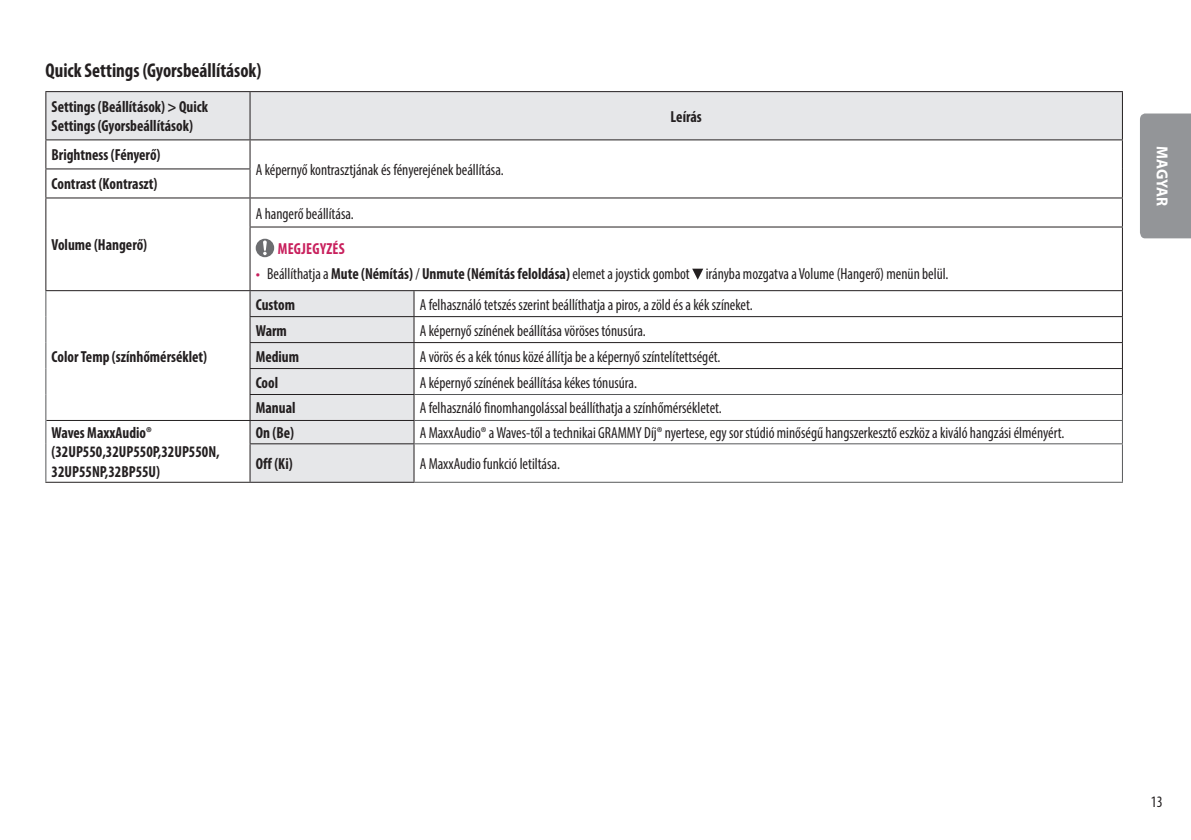
<style>
.page{position:relative;width:1191px;height:840px;background:#fff}
.page>*{position:absolute;margin:0;border:0;box-sizing:border-box;transform-origin:0 0}
.Title3{font:700 condensed 20px "Myriad Pro";color:#231f20;scale:.95 1}
.Body{font:condensed 16px "Myriad Pro";color:#231f20;scale:.95 1}
.Body-2{font:700 condensed 16px/19.2px "Myriad Pro";color:#231f20;scale:.95 1}
.Body_Bold{font:700 condensed 16px/19.2px "Myriad Pro";color:#231f20;scale:.95 1}
.Warning{font:700 condensed 16px "Myriad Pro";letter-spacing:.02em;color:#c8205d;scale:.95 1}
.t1{font:700 16px "Myriad Pro";letter-spacing:-.005em;color:#fff;scale:.95 1}
.Body_Bold_Center{font:700 condensed 16px "Myriad Pro";color:#231f20;scale:.95 1}
.s1{font-family:"LG Smart";font-stretch:normal;color:#c8205d}
.s2{font-weight:700}
</style>
<div class="page">
<div style="left:1140px;top:113px;width:51px;height:125px;background:#939598"></div>
<svg style="left:46px;top:92px;width:1076px;height:389px"></svg>
<hr style="left:414px;top:316px;width:709px;height:1px;background:#231f20">
<hr style="left:414px;top:342px;width:709px;height:1px;background:#231f20">
<hr style="left:414px;top:368px;width:709px;height:1px;background:#231f20">
<hr style="left:414px;top:290px;width:709px;height:1px;background:#231f20">
<hr style="left:414px;top:394px;width:709px;height:1px;background:#57585a">
<hr style="left:414px;top:419px;width:709px;height:1px;background:#57585a">
<svg style="left:1122px;top:291px;width:1px;height:152px"></svg>
<hr style="left:1122px;top:444px;width:1px;height:37px;background:#57585a">
<hr style="left:250px;top:139px;width:164px;height:1px;background:#231f20">
<hr style="left:414px;top:139px;width:709px;height:1px;background:#231f20">
<hr style="left:414px;top:443px;width:709px;height:1px;background:#57585a">
<hr style="left:414px;top:481px;width:709px;height:1px;background:#57585a">
<hr style="left:250px;top:290px;width:164px;height:1px;background:#231f20">
<hr style="left:249px;top:316px;width:165px;height:1px;background:#231f20">
<hr style="left:249px;top:342px;width:165px;height:1px;background:#231f20">
<hr style="left:249px;top:368px;width:165px;height:1px;background:#231f20">
<hr style="left:249px;top:394px;width:165px;height:1px;background:#231f20">
<hr style="left:250px;top:419px;width:164px;height:1px;background:#231f20">
<svg style="left:249px;top:291px;width:1px;height:152px"></svg>
<hr style="left:249px;top:443px;width:165px;height:1px;background:#231f20">
<hr style="left:249px;top:444px;width:1px;height:37px;background:#231f20">
<hr style="left:413px;top:444px;width:1px;height:37px;background:#231f20">
<hr style="left:250px;top:481px;width:164px;height:1px;background:#231f20">
<svg style="left:413px;top:291px;width:1px;height:152px"></svg>
<hr style="left:45px;top:290px;width:205px;height:1px;background:#231f20">
<hr style="left:46px;top:419px;width:204px;height:1px;background:#231f20">
<hr style="left:45px;top:481px;width:205px;height:1px;background:#231f20">
<svg style="left:45px;top:291px;width:1px;height:152px"></svg>
<hr style="left:45px;top:443px;width:1px;height:38px;background:#57585a">
<hr style="left:45px;top:91px;width:205px;height:1px;background:#231f20">
<hr style="left:45px;top:92px;width:1px;height:47px;background:#231f20">
<hr style="left:250px;top:91px;width:164px;height:1px;background:#231f20">
<hr style="left:249px;top:92px;width:1px;height:47px;background:#231f20">
<hr style="left:414px;top:91px;width:709px;height:1px;background:#231f20">
<hr style="left:1122px;top:92px;width:1px;height:47px;background:#231f20">
<hr style="left:45px;top:139px;width:205px;height:1px;background:#231f20">
<hr style="left:45px;top:168px;width:205px;height:1px;background:#231f20">
<hr style="left:45px;top:197px;width:205px;height:1px;background:#231f20">
<svg style="left:45px;top:140px;width:1px;height:87px"></svg>
<hr style="left:250px;top:197px;width:164px;height:1px;background:#231f20">
<svg style="left:249px;top:140px;width:1px;height:86px"></svg>
<hr style="left:414px;top:197px;width:709px;height:1px;background:#231f20">
<svg style="left:1122px;top:140px;width:1px;height:86px"></svg>
<hr style="left:45px;top:227px;width:1px;height:63px;background:#231f20">
<hr style="left:249px;top:226px;width:165px;height:1px;background:#231f20">
<hr style="left:249px;top:227px;width:1px;height:63px;background:#231f20">
<hr style="left:414px;top:226px;width:709px;height:1px;background:#231f20">
<hr style="left:1122px;top:227px;width:1px;height:63px;background:#231f20">
<svg style="left:256px;top:238px;width:18px;height:19px"></svg>
<svg style="left:692px;top:268px;width:11px;height:11px"></svg>
<p class="Title3" style="left:45px;top:58px;width:229px">Quick Settings (Gyorsbeállítások)</p>
<p class="Body_Bold" style="left:52px;top:97px;width:166px">Settings (Beállítások) &gt; Quick<br>Settings (Gyorsbeállítások)</p>
<p class="Body_Bold_Center" style="left:670px;top:106px;width:34px">Leírás</p>
<p class="Body_Bold" style="left:52px;top:145px;width:116px">Brightness (Fényerő)</p>
<p class="Body" style="left:256px;top:160px;width:263px">A képernyő kontrasztjának és fényerejének beállítása.</p>
<p class="Body_Bold" style="left:52px;top:174px;width:113px">Contrast (Kontraszt)</p>
<p class="Body_Bold" style="left:52px;top:235px;width:102px">Volume (Hangerő)</p>
<p class="Body-2" style="left:52px;top:346px;width:165px">Color Temp (színhőmérséklet)</p>
<p class="Body" style="left:256px;top:203px;width:105px">A hangerő beállítása.</p>
<p class="Warning" style="left:278px;top:238px;width:72px">MEGJEGYZÉS</p>
<p class="Body" style="left:256px;top:264px;width:730px"><span class="s1">•</span> Beállíthatja a <span class="s2">Mute (Némítás)</span> / <span class="s2">Unmute (Némítás feloldása)</span> elemet a joystick gombot irányba mozgatva a Volume (Hangerő) menün belül.</p>
<p class="Body-2" style="left:256px;top:294px;width:43px">Custom</p>
<p class="Body" style="left:420px;top:294px;width:352px">A felhasználó tetszés szerint beállíthatja a piros, a zöld és a kék színeket.</p>
<p class="Body-2" style="left:256px;top:320px;width:34px">Warm</p>
<p class="Body" style="left:420px;top:320px;width:240px">A képernyő színének beállítása vöröses tónusúra.</p>
<p class="Body-2" style="left:256px;top:346px;width:47px">Medium</p>
<p class="Body" style="left:420px;top:346px;width:318px">A vörös és a kék tónus közé állítja be a képernyő színtelítettségét.</p>
<p class="Body-2" style="left:256px;top:372px;width:25px">Cool</p>
<p class="Body" style="left:420px;top:372px;width:230px">A képernyő színének beállítása kékes tónusúra.</p>
<p class="Body-2" style="left:256px;top:398px;width:43px">Manual</p>
<p class="Body" style="left:420px;top:398px;width:319px">A felhasználó finomhangolással beállíthatja a színhőmérsékletet.</p>
<p class="Body-2" style="left:52px;top:422px;width:179px">Waves MaxxAudio® (32UP550,32UP550P,32UP550N,<br>32UP55NP,32BP55U)</p>
<p class="Body-2" style="left:256px;top:422px;width:42px">On (Be)</p>
<p class="Body" style="left:420px;top:423px;width:680px">A MaxxAudio® a Waves-től a technikai GRAMMY Díj® nyertese, egy sor stúdió minőségű hangszerkesztő eszköz a kiváló hangzási élményért.</p>
<p class="Body-2" style="left:256px;top:453px;width:40px">Off (Ki)</p>
<p class="Body" style="left:420px;top:454px;width:149px">A MaxxAudio funkció letiltása.</p>
<p class="t1" style="left:1172px;top:146px;width:64px;rotate:90deg">MAGYAR</p>
<p class="Body" style="left:1151px;top:791px;width:14px">13</p>
</div>
